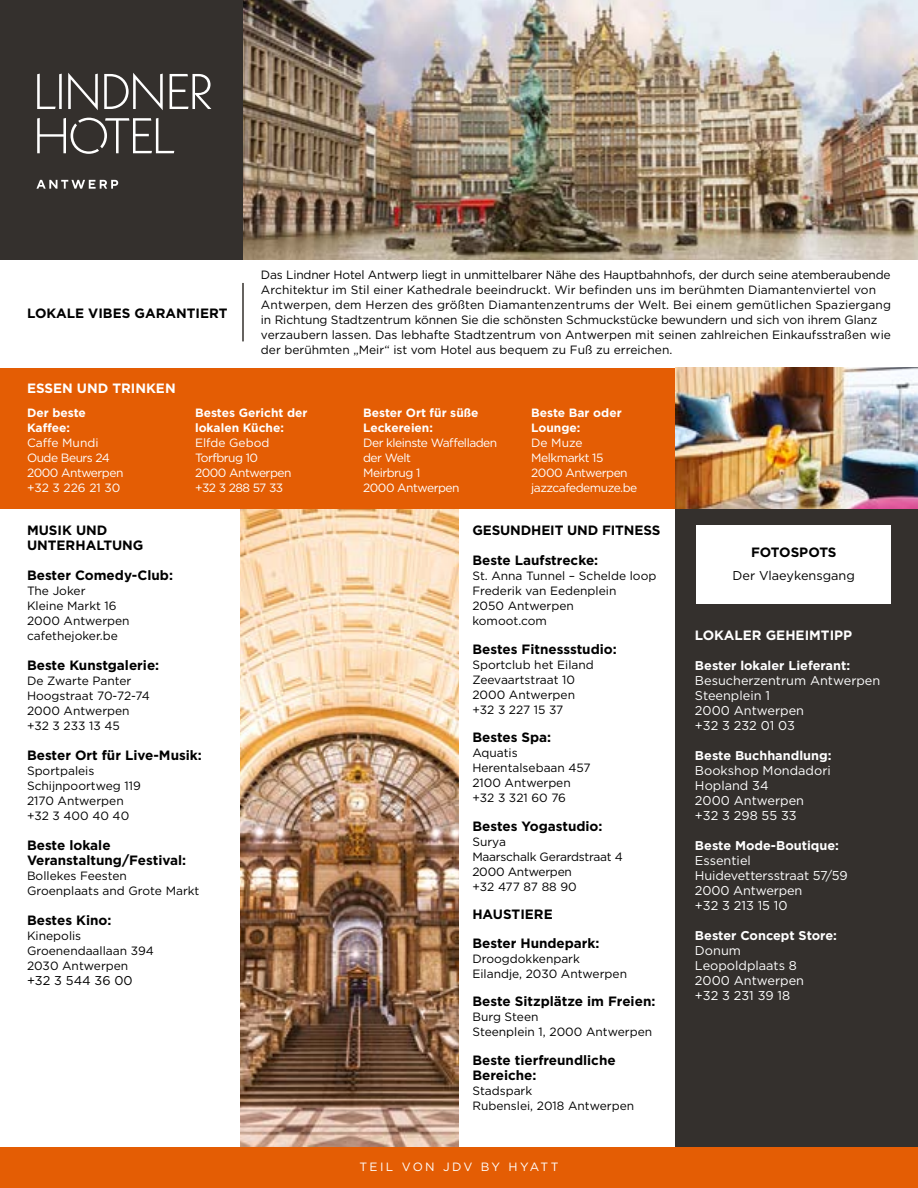
<style>
.page{position:relative;width:918px;height:1188px;background:#fff}
.page>*{position:absolute;margin:0;border:0;box-sizing:border-box;transform-origin:0 0}
.t1{font:700 13.5px/15px "Gotham";color:#000}
.t2{font:700 13.5px "Gotham";color:#fff}
.t3{font:12.75px/15px "Gotham";color:#fff}
.t4{font:700 12.75px "Gotham";color:#fff}
.t5{font:12.75px "Gotham";color:#000}
.t6{font:12px/15px "Gotham";color:#000}
.t7{font:12px/15px "Gotham";letter-spacing:-.04em;color:#fff}
.t8{font:700 12px/15px "Gotham";color:#fff}
.t9{font:12px/15px "Gotham";letter-spacing:-.02em;color:#000}
.t10{font:12px "Gotham";letter-spacing:.2em;color:#fff}
</style>
<div class="page">
<div style="left:675px;top:509px;width:243px;height:639px;background:#34302d"></div>
<img style="left:240px;top:509px;width:219px;height:639px">
<div style="left:0;top:368px;width:675px;height:141px;background:#e45d04"></div>
<img style="left:675px;top:368px;width:243px;height:141px">
<div style="left:0;top:1148px;width:918px;height:40px;background:#e45d04"></div>
<div style="left:0;top:0;width:244px;height:259px;background:#34302d"></div>
<hr style="left:242px;top:283px;width:2px;height:58px;background:#34302d">
<img style="left:244px;top:0;width:674px;height:259px">
<div style="left:697px;top:525px;width:194px;height:79px;background:#fff"></div>
<svg style="left:37px;top:73px;width:174px;height:81px"></svg>
<svg style="left:36px;top:180px;width:82px;height:9px"></svg>
<p class="t1" style="left:27px;top:305px;width:202px">LOKALE VIBES GARANTIERT</p>
<p class="t2" style="left:27px;top:380px;width:150px">ESSEN UND TRINKEN</p>
<p class="t6" style="left:261px;top:267px;width:632px">Das Lindner Hotel Antwerp liegt in unmittelbarer Nähe des Hauptbahnhofs, der durch seine atemberaubende Architektur im Stil einer Kathedrale beeindruckt. Wir befinden uns im berühmten Diamantenviertel von Antwerpen, dem Herzen des größten Diamantenzentrums der Welt. Bei einem gemütlichen Spaziergang in Richtung Stadtzentrum können Sie die schönsten Schmuckstücke bewundern und sich von ihrem Glanz verzaubern lassen. Das lebhafte Stadtzentrum von Antwerpen mit seinen zahlreichen Einkaufsstraßen wie der berühmten „Meir“ ist vom Hotel aus bequem zu Fuß zu erreichen.</p>
<p class="t8" style="left:27px;top:405px;width:60px">Der beste<br>Kaffee:</p>
<p class="t7" style="left:27px;top:435px;width:98px">Caffe Mundi<br>Oude Beurs 24<br>2000 Antwerpen +32 3 226 21 30</p>
<p class="t8" style="left:195px;top:405px;width:114px">Bestes Gericht der lokalen Küche:</p>
<p class="t7" style="left:195px;top:435px;width:98px">Elfde Gebod<br>Torfbrug 10<br>2000 Antwerpen +32 3 288 57 33</p>
<p class="t1" style="left:27px;top:523px;width:118px">MUSIK UND<br>UNTERHALTUNG</p>
<p class="t1" style="left:27px;top:568px;width:148px">Bester Comedy-Club:</p>
<p class="t6" style="left:27px;top:583px;width:104px">The Joker<br>Kleine Markt 16<br>2000 Antwerpen cafethejoker.be</p>
<p class="t1" style="left:27px;top:658px;width:134px">Beste Kunstgalerie:</p>
<p class="t6" style="left:27px;top:673px;width:124px">De Zwarte Panter<br>Hoogstraat 70-72-74<br>2000 Antwerpen +32 3 233 13 45</p>
<p class="t1" style="left:27px;top:748px;width:176px">Bester Ort für Live-Musik:</p>
<p class="t6" style="left:27px;top:763px;width:115px">Sportpaleis<br>Schijnpoortweg 119<br>2170 Antwerpen +32 3 400 40 40</p>
<p class="t1" style="left:27px;top:838px;width:161px">Beste lokale<br>Veranstaltung/Festival:</p>
<p class="t6" style="left:27px;top:868px;width:174px">Bollekes Feesten<br>Groenplaats and Grote Markt</p>
<p class="t1" style="left:27px;top:913px;width:86px">Bestes Kino:</p>
<p class="t6" style="left:27px;top:928px;width:128px">Kinepolis<br>Groenendaallaan 394<br>2030 Antwerpen</p>
<p class="t5" style="left:27px;top:973px;width:107px">+32 3 544 36 00</p>
<p class="t8" style="left:363px;top:405px;width:117px">Bester Ort für süße<br>Leckereien:</p>
<p class="t7" style="left:363px;top:435px;width:136px">Der kleinste Waffelladen der Welt<br>Meirbrug 1<br>2000 Antwerpen</p>
<p class="t8" style="left:531px;top:405px;width:92px">Beste Bar oder<br>Lounge:</p>
<p class="t7" style="left:531px;top:435px;width:108px">De Muze<br>Melkmarkt 15<br>2000 Antwerpen jazzcafedemuze.be</p>
<p class="t1" style="left:472px;top:523px;width:189px">GESUNDHEIT UND FITNESS</p>
<p class="t1" style="left:472px;top:553px;width:127px">Beste Laufstrecke:</p>
<p class="t6" style="left:472px;top:568px;width:186px">St. Anna Tunnel – Schelde loop<br>Frederik van Eedenplein<br>2050 Antwerpen<br>komoot.com</p>
<p class="t1" style="left:472px;top:642px;width:146px">Bestes Fitnessstudio:</p>
<p class="t6" style="left:472px;top:657px;width:123px">Sportclub het Eiland<br>Zeevaartstraat 10<br>2000 Antwerpen +32 3 227 15 37</p>
<p class="t1" style="left:472px;top:730px;width:80px">Bestes Spa:</p>
<p class="t6" style="left:472px;top:745px;width:120px">Aquatis<br>Herentalsebaan 457<br>2100 Antwerpen +32 3 321 60 76</p>
<p class="t1" style="left:472px;top:819px;width:132px">Bestes Yogastudio:</p>
<p class="t9" style="left:472px;top:834px;width:152px">Surya<br>Maarschalk Gerardstraat 4<br>2000 Antwerpen<br>+32 477 87 88 90</p>
<p class="t1" style="left:472px;top:900px;width:129px;line-height:28.5px">HAUSTIERE<br>Bester Hundepark:</p>
<p class="t6" style="left:472px;top:951px;width:156px">Droogdokkenpark<br>Eilandje, 2030 Antwerpen</p>
<p class="t1" style="left:472px;top:994px;width:185px">Beste Sitzplätze im Freien:</p>
<p class="t6" style="left:472px;top:1009px;width:181px">Burg Steen<br>Steenplein 1, 2000 Antwerpen</p>
<p class="t1" style="left:472px;top:1053px;width:145px">Beste tierfreundliche<br>Bereiche:</p>
<p class="t6" style="left:472px;top:1083px;width:163px">Stadspark<br>Rubenslei, 2018 Antwerpen</p>
<p class="t10" style="left:359px;top:1159px;width:201px">TEIL VON JDV BY HYATT</p>
<p class="t1" style="left:751px;top:545px;width:87px">FOTOSPOTS</p>
<p class="t5" style="left:733px;top:567px;width:124px">Der Vlaeykensgang</p>
<p class="t2" style="left:695px;top:626px;width:159px">LOKALER GEHEIMTIPP</p>
<p class="t4" style="left:695px;top:657px;width:157px">Bester lokaler Lieferant:</p>
<p class="t3" style="left:695px;top:673px;width:187px">Besucherzentrum Antwerpen<br>Steenplein 1<br>2000 Antwerpen<br>+32 3 232 01 03</p>
<p class="t4" style="left:695px;top:747px;width:138px">Beste Buchhandlung:</p>
<p class="t3" style="left:695px;top:763px;width:137px">Bookshop Mondadori<br>Hopland 34<br>2000 Antwerpen<br>+32 3 298 55 33</p>
<p class="t4" style="left:695px;top:837px;width:146px">Beste Mode-Boutique:</p>
<p class="t3" style="left:695px;top:853px;width:154px">Essentiel<br>Huidevettersstraat 57/59<br>2000 Antwerpen<br>+32 3 213 15 10</p>
<p class="t4" style="left:695px;top:927px;width:144px">Bester Concept Store:</p>
<p class="t3" style="left:695px;top:942px;width:111px">Donum<br>Leopoldplaats 8<br>2000 Antwerpen +32 3 231 39 18</p>
</div>
